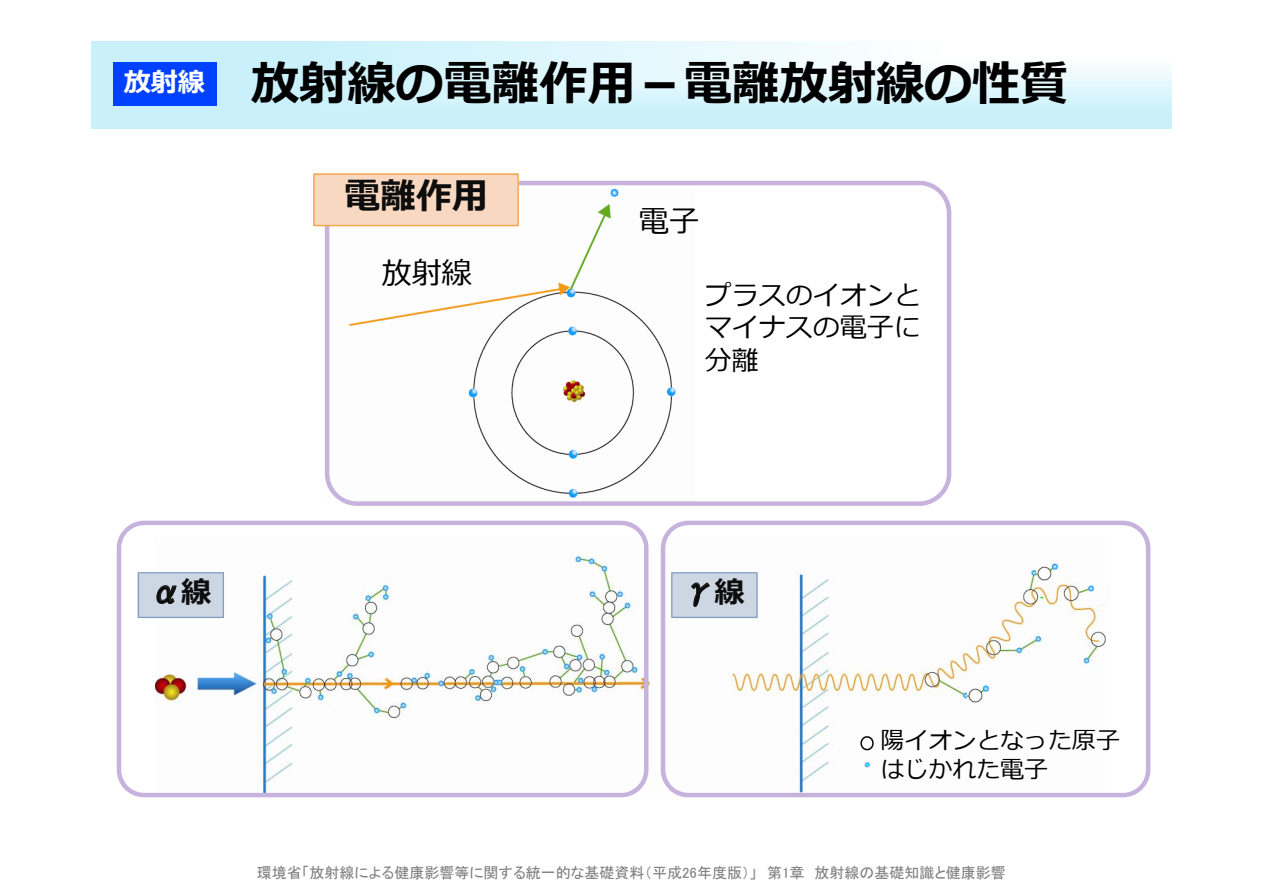
<style>
.page{position:relative;width:1263px;height:893px;background:#fff}
.page>*{position:absolute;margin:0;border:0;box-sizing:border-box;transform-origin:0 0}
.t1{font:700 48px "Meiryo";color:#000}
.t2{font:700 36px "Meiryo";color:#0d0d0d}
.t3{font:30px "Meiryo";color:#000}
.t4{font:30px "HGP Gothic E";color:#0d0d0d}
.t5{font:27px/32.4px "Meiryo";color:#000;text-align:justify}
.t6{font:700 27px "Meiryo";color:#fff}
.t7{font:24px/28.8px "Meiryo";color:#000}
.t8{font:15px "MS P Gothic";color:#808080}
.s1{font-family:"Meiryo";font-weight:700}
</style>
<div class="page">
<img style="left:91px;top:41px;width:1080px;height:88px">
<div style="left:113px;top:63px;width:103px;height:43px;background:#0041ff"></div>
<svg style="left:325px;top:180px;width:626px;height:326px"></svg>
<svg style="left:313px;top:174px;width:206px;height:52px;background:#f8d5ba"></svg>
<svg style="left:661px;top:520px;width:489px;height:277px"></svg>
<svg style="left:117px;top:521px;width:531px;height:276px"></svg>
<h3 class="t6" style="left:124px;top:63px;width:82px">放射線</h3>
<h1 class="t1" style="left:251px;top:50px;width:818px">放射線の電離作用－電離放射線の性質</h1>
<h2 class="t2" style="left:344px;top:171px;width:145px">電離作用</h2>
<h3 class="t3" style="left:382px;top:252px;width:92px">放射線</h3>
<h3 class="t3" style="left:639px;top:200px;width:62px">電子</h3>
<h3 class="t5" style="left:705px;top:280px;width:217px">プラスのイオンとマイナスの電子に分離</h3>
<h3 class="t4" style="left:151px;top:577px;width:62px">α<span class="s1">線</span></h3>
<h3 class="t4" style="left:684px;top:577px;width:62px">γ<span class="s1">線</span></h3>
<h3 class="t7" style="left:880px;top:727px;width:241px">陽イオンとなった原子はじかれた電子</h3>
<p class="t8" style="left:257px;top:865px;width:750px">環境省「放射線による健康影響等に関する統一的な基礎資料（平成26年度版）」　第1章　放射線の基礎知識と健康影響</p>
</div>
